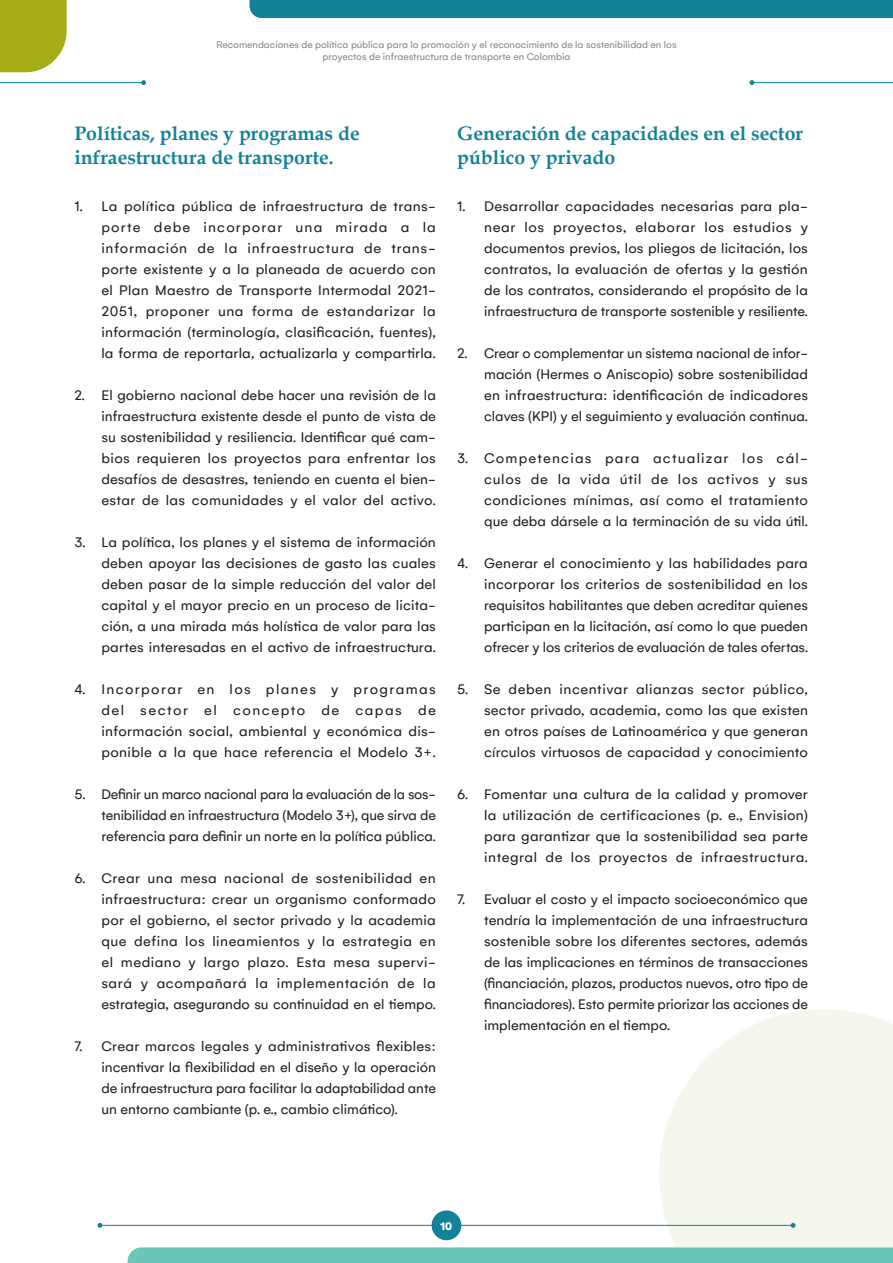
<style>
.page{position:relative;width:893px;height:1263px;background:#fff}
.page>*{position:absolute;margin:0;border:0;box-sizing:border-box;transform-origin:0 0}
.SUB-SUB_PRINCIPAL{font:700 19.5px/23.4px "Book Antiqua";color:#128298}
.t1{font:15px/21px "Gelion";letter-spacing:.005em;color:#231f20;text-align:justify}
.t2{font:900 12px "Gelion";color:#fff}
.t3{font:10.5px/12px "Gelion";color:#878686;text-align:center}
</style>
<div class="page">
<svg style="left:659px;top:1009px;width:234px;height:238px;fill:#f4f7ee"></svg>
<hr style="left:100px;top:1225px;width:693px;height:1px;background:#128298">
<svg style="left:97px;top:1223px;width:5px;height:5px"></svg>
<svg style="left:791px;top:1223px;width:4px;height:5px"></svg>
<div style="left:432px;top:1210px;width:29px;height:30px;background:#128298;border-radius:50%"></div>
<div style="left:128px;top:1247px;width:765px;height:16px;background:#69c7b9"></div>
<svg style="left:0;top:0;width:67px;height:72px;background:#adb327"></svg>
<hr style="left:0;top:82px;width:144px;height:1px;background:#128298">
<svg style="left:141px;top:80px;width:5px;height:5px"></svg>
<hr style="left:752px;top:82px;width:141px;height:1px;background:#128298">
<svg style="left:749px;top:80px;width:5px;height:5px"></svg>
<div style="left:249px;top:0;width:644px;height:18px;background:#128298"></div>
<p class="t3" style="left:216px;top:38px;width:462px">Recomendaciones de política pública para la promoción y el reconocimiento de la sostenibilidad en los proyectos de infraestructura de transporte en Colombia</p>
<p class="SUB-SUB_PRINCIPAL" style="left:74px;top:122px;width:287px">Políticas, planes y programas de infraestructura de transporte.</p>
<p class="t1" style="left:101px;top:195px;width:336px;text-indent:-27px">1. La política pública de infraestructura de trans&shy;porte debe incorporar una mirada a la información de la infraestructura de trans&shy;porte existente y a la planeada de acuerdo con el Plan Maestro de Transporte Intermodal 2021- 2051, proponer una forma de estandarizar la información (terminología, clasificación, fuentes), la forma de reportarla, actualizarla y compartirla.</p>
<p class="t1" style="left:101px;top:384px;width:336px;text-indent:-27px">2. El gobierno nacional debe hacer una revisión de la infraestructura existente desde el punto de vista de su sostenibilidad y resiliencia. Identificar qué cam&shy;bios requieren los proyectos para enfrentar los desafíos de desastres, teniendo en cuenta el bien&shy;estar de las comunidades y el valor del activo.</p>
<p class="t1" style="left:101px;top:531px;width:336px;text-indent:-27px">3. La política, los planes y el sistema de información deben apoyar las decisiones de gasto las cuales deben pasar de la simple reducción del valor del capital y el mayor precio en un proceso de licita&shy;ción, a una mirada más holística de valor para las partes interesadas en el activo de infraestructura.</p>
<p class="t1" style="left:101px;top:678px;width:336px;text-indent:-27px">4. Incorporar en los planes y programas del sector el concepto de capas de información social, ambiental y económica dis&shy;ponible a la que hace referencia el Modelo 3+.</p>
<p class="t1" style="left:101px;top:783px;width:336px;text-indent:-27px">5. Definir un marco nacional para la evaluación de la sos&shy;tenibilidad en infraestructura (Modelo 3+), que sirva de referencia para definir un norte en la política pública.</p>
<p class="t1" style="left:101px;top:867px;width:336px;text-indent:-27px">6. Crear una mesa nacional de sostenibilidad en infraestructura: crear un organismo conformado por el gobierno, el sector privado y la academia que defina los lineamientos y la estrategia en el mediano y largo plazo. Esta mesa supervi&shy;sará y acompañará la implementación de la estrategia, asegurando su continuidad en el tiempo.</p>
<p class="t1" style="left:101px;top:1035px;width:336px;text-indent:-27px">7. Crear marcos legales y administrativos flexibles: incentivar la flexibilidad en el diseño y la operación de infraestructura para facilitar la adaptabilidad ante un entorno cambiante (p. e., cambio climático).</p>
<p class="SUB-SUB_PRINCIPAL" style="left:457px;top:122px;width:348px">Generación de capacidades en el sector público y privado</p>
<p class="t1" style="left:484px;top:195px;width:325px;text-indent:-27px">1. Desarrollar capacidades necesarias para pla&shy;near los proyectos, elaborar los estudios y documentos previos, los pliegos de licitación, los contratos, la evaluación de ofertas y la gestión de los contratos, considerando el propósito de la infraestructura de transporte sostenible y resiliente.</p>
<p class="t1" style="left:484px;top:342px;width:325px;text-indent:-27px">2. Crear o complementar un sistema nacional de infor&shy;mación (Hermes o Aniscopio) sobre sostenibilidad en infraestructura: identificación de indicadores claves (KPI) y el seguimiento y evaluación continua.</p>
<p class="t1" style="left:484px;top:447px;width:325px;text-indent:-27px">3. Competencias para actualizar los cál&shy;culos de la vida útil de los activos y sus condiciones mínimas, así como el tratamiento que deba dársele a la terminación de su vida útil.</p>
<p class="t1" style="left:484px;top:552px;width:325px;text-indent:-27px">4. Generar el conocimiento y las habilidades para incorporar los criterios de sostenibilidad en los requisitos habilitantes que deben acreditar quienes participan en la licitación, así como lo que pueden ofrecer y los criterios de evaluación de tales ofertas.</p>
<p class="t1" style="left:484px;top:678px;width:325px;text-indent:-27px">5. Se deben incentivar alianzas sector público, sector privado, academia, como las que existen en otros países de Latinoamérica y que generan círculos virtuosos de capacidad y conocimiento</p>
<p class="t1" style="left:484px;top:783px;width:325px;text-indent:-27px">6. Fomentar una cultura de la calidad y promover la utilización de certificaciones (p. e., Envision) para garantizar que la sostenibilidad sea parte integral de los proyectos de infraestructura.</p>
<p class="t1" style="left:484px;top:888px;width:325px;text-indent:-27px">7. Evaluar el costo y el impacto socioeconómico que tendría la implementación de una infraestructura sostenible sobre los diferentes sectores, además de las implicaciones en términos de transacciones (financiación, plazos, productos nuevos, otro tipo de financiadores). Esto permite priorizar las acciones de implementación en el tiempo.</p>
<p class="t2" style="left:440px;top:1218px;width:14px">10</p>
</div>
